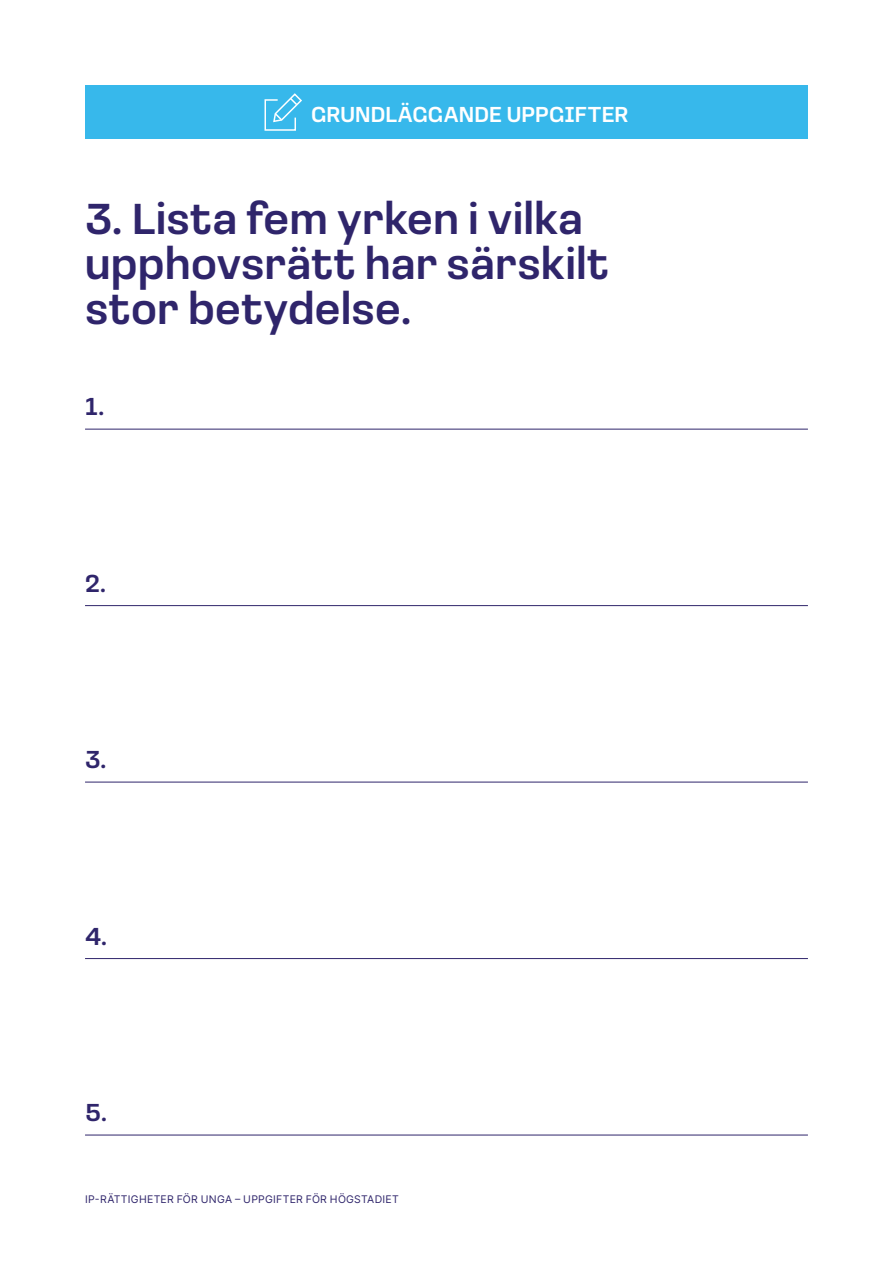
<style>
.page{position:relative;width:893px;height:1263px;background:#fff}
.page>*{position:absolute;margin:0;border:0;box-sizing:border-box;transform-origin:0 0}
.Leipis{font:500 45px/45px "Loos Normal";color:#2f256b}
.Leipis-2{font:500 25.5px "Loos Normal";color:#2f256b}
.t1{font:500 22.5px "Loos Normal";color:#fff}
.t2{font:10.5px "Inter";letter-spacing:.025em;color:#2f256b}
</style>
<div class="page">
<hr style="left:85px;top:429px;width:723px;height:1px;background:#2f256b">
<hr style="left:85px;top:605px;width:723px;height:1px;background:#2f256b">
<hr style="left:85px;top:782px;width:723px;height:1px;background:#2f256b">
<hr style="left:85px;top:958px;width:723px;height:1px;background:#2f256b">
<hr style="left:85px;top:1135px;width:723px;height:1px;background:#2f256b">
<div style="left:85px;top:85px;width:723px;height:54px;background:#37b8eb"></div>
<svg style="left:264px;top:93px;width:38px;height:38px"></svg>
<p class="t1" style="left:311px;top:98px;width:319px">GRUNDLÄGGANDE UPPGIFTER</p>
<p class="Leipis" style="left:85px;top:194px;width:525px">3. Lista fem yrken i vilka upphovsrätt har särskilt stor betydelse.</p>
<p class="Leipis-2" style="left:85px;top:388px;width:21px">1.</p>
<p class="Leipis-2" style="left:85px;top:565px;width:23px">2.</p>
<p class="Leipis-2" style="left:85px;top:741px;width:23px">3.</p>
<p class="Leipis-2" style="left:85px;top:918px;width:24px">4.</p>
<p class="Leipis-2" style="left:85px;top:1094px;width:24px">5.</p>
<p class="t2" style="left:85px;top:1191px;width:315px">IP-RÄTTIGHETER FÖR UNGA – UPPGIFTER FÖR HÖGSTADIET</p>
</div>
